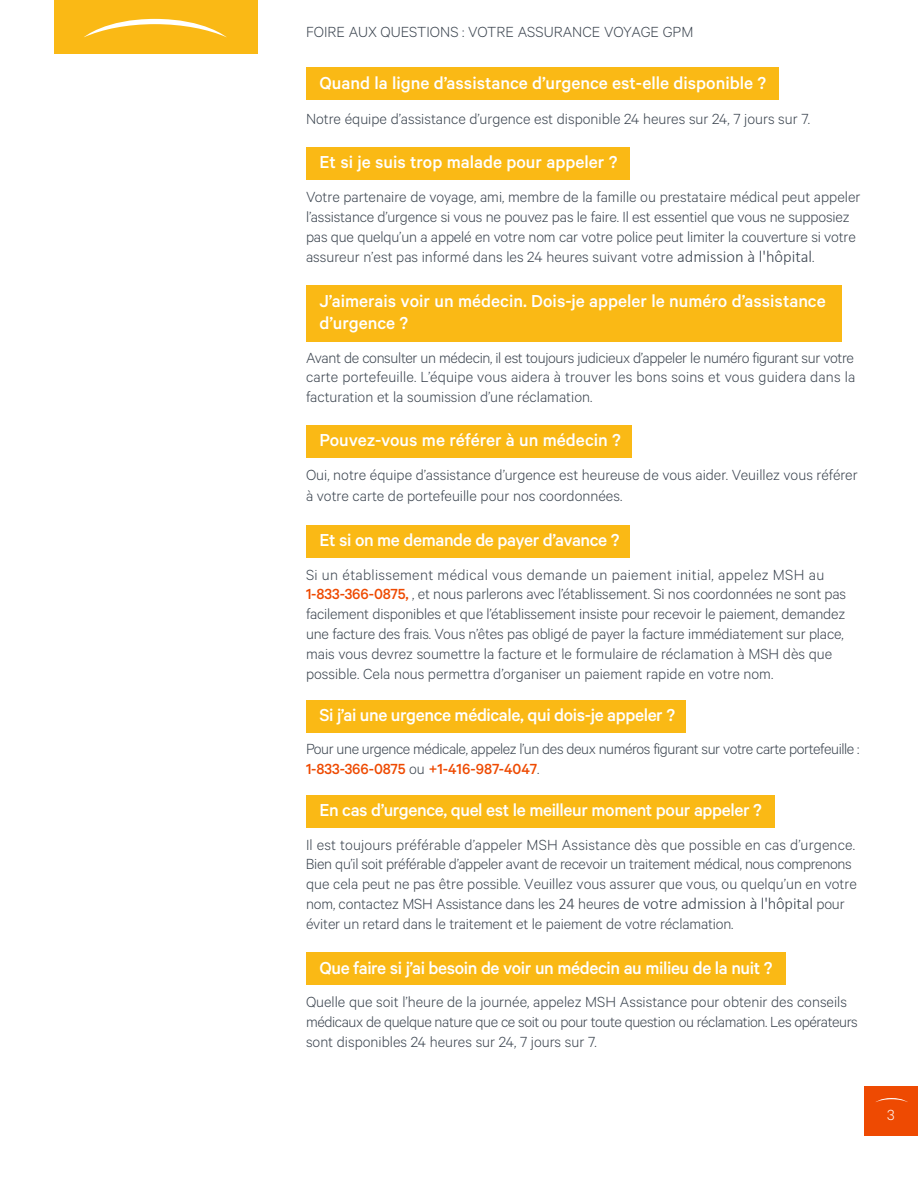
<style>
.page{position:relative;width:918px;height:1188px;background:#fff}
.page>*{position:absolute;margin:0;border:0;box-sizing:border-box;transform-origin:0 0}
.t1{font:500 19.5px/22.5px "Calibre";letter-spacing:-.015em;color:#fff}
.t2{font:300 16.5px/19.8px "Calibre";letter-spacing:-.005em;color:#3b444f}
.t3{font:300 16.5px/19.8px "Calibre";letter-spacing:-.025em;color:#3b444f}
.t4{font:300 16.5px "Calibre";color:#fff}
.s1{font-family:"Calibri"}
.s2{font-weight:500;color:#ee4a02}
</style>
<div class="page">
<div style="left:864px;top:1086px;width:54px;height:50px;background:#ee4a02"></div>
<svg style="left:876px;top:1098px;width:32px;height:4px"></svg>
<div style="left:306px;top:147px;width:324px;height:33px;background:#fab915"></div>
<div style="left:306px;top:68px;width:473px;height:32px;background:#fab915"></div>
<div style="left:306px;top:285px;width:535px;height:56px;background:#fab915"></div>
<div style="left:306px;top:426px;width:326px;height:32px;background:#fab915"></div>
<div style="left:306px;top:525px;width:324px;height:32px;background:#fab915"></div>
<div style="left:306px;top:700px;width:380px;height:32px;background:#fab915"></div>
<div style="left:306px;top:795px;width:468px;height:32px;background:#fab915"></div>
<div style="left:306px;top:953px;width:479px;height:32px;background:#fab915"></div>
<div style="left:54px;top:1px;width:204px;height:53px;background:#fab915"></div>
<svg style="left:84px;top:19px;width:143px;height:18px"></svg>
<p class="t2" style="left:306px;top:21px;width:389px">FOIRE AUX QUESTIONS : VOTRE ASSURANCE VOYAGE GPM</p>
<p class="t1" style="left:320px;top:71px;width:448px">Quand la ligne d’assistance d’urgence est-elle disponible ?</p>
<p class="t2" style="left:306px;top:108px;width:506px">Notre équipe d’assistance d’urgence est disponible 24 heures sur 24, 7 jours sur 7.</p>
<p class="t1" style="left:320px;top:150px;width:299px">Et si je suis trop malade pour appeler ?</p>
<p class="t2" style="left:306px;top:186px;width:556px;line-height:20.2px">Votre partenaire de voyage, ami, membre de la famille ou prestataire médical peut appeler l’assistance d’urgence si vous ne pouvez pas le faire. Il est essentiel que vous ne supposiez pas que quelqu’un a appelé en votre nom car votre police peut limiter la couverture si votre assureur n’est pas informé dans les 24 heures suivant votre <span class="s1">admission à l'hôpital</span>.</p>
<p class="t1" style="left:320px;top:289px;width:508px">J’aimerais voir un médecin. Dois-je appeler le numéro d’assistance d’urgence ?</p>
<p class="t2" style="left:306px;top:347px;width:551px;text-align:justify">Avant de consulter un médecin, il est toujours judicieux d’appeler le numéro figurant sur votre carte portefeuille. L’équipe vous aidera à trouver les bons soins et vous guidera dans la facturation et la soumission d’une réclamation.</p>
<p class="t1" style="left:320px;top:428px;width:303px">Pouvez-vous me référer à un médecin ?</p>
<p class="t2" style="left:306px;top:463px;width:553px;line-height:21.6px">Oui, notre équipe d’assistance d’urgence est heureuse de vous aider. Veuillez vous référer à votre carte de portefeuille pour nos coordonnées.</p>
<p class="t1" style="left:320px;top:528px;width:301px">Et si on me demande de payer d’avance ?</p>
<p class="t2" style="left:306px;top:564px;width:542px">Si un établissement médical vous demande un paiement initial, appelez MSH au <span class="s2">1-833-366-0875,</span> , et nous parlerons avec l’établissement. Si nos coordonnées ne sont pas facilement disponibles et que l’établissement insiste pour recevoir le paiement, demandez une facture des frais. Vous n’êtes pas obligé de payer la facture immédiatement sur place, mais vous devrez soumettre la facture et le formulaire de réclamation à MSH dès que possible. Cela nous permettra d’organiser un paiement rapide en votre nom.</p>
<p class="t1" style="left:320px;top:703px;width:357px">Si j’ai une urgence médicale, qui dois-je appeler ?</p>
<p class="t3" style="left:306px;top:738px;width:555px">Pour une urgence médicale, appelez l’un des deux numéros figurant sur votre carte portefeuille :<br><span class="s2">1-833-366-0875</span> ou <span class="s2">+1-416-987-4047</span>.</p>
<p class="t1" style="left:320px;top:798px;width:444px">En cas d’urgence, quel est le meilleur moment pour appeler ?</p>
<p class="t2" style="left:306px;top:834px;width:552px">Il est toujours préférable d’appeler MSH Assistance dès que possible en cas d’urgence.<br>Bien qu’il soit préférable d’appeler avant de recevoir un traitement médical, nous comprenons que cela peut ne pas être possible. Veuillez vous assurer que vous, ou quelqu’un en votre nom, contactez MSH Assistance dans les <span class="s1">24</span> heures <span class="s1">de votre admission à l'hôpital</span> pour éviter un retard dans le traitement et le paiement de votre réclamation.</p>
<p class="t1" style="left:320px;top:956px;width:455px">Que faire si j’ai besoin de voir un médecin au milieu de la nuit ?</p>
<p class="t2" style="left:306px;top:991px;width:553px">Quelle que soit l’heure de la journée, appelez MSH Assistance pour obtenir des conseils médicaux de quelque nature que ce soit ou pour toute question ou réclamation. Les opérateurs sont disponibles 24 heures sur 24, 7 jours sur 7.</p>
<p class="t4" style="left:887px;top:1105px;width:9px">3</p>
</div>
